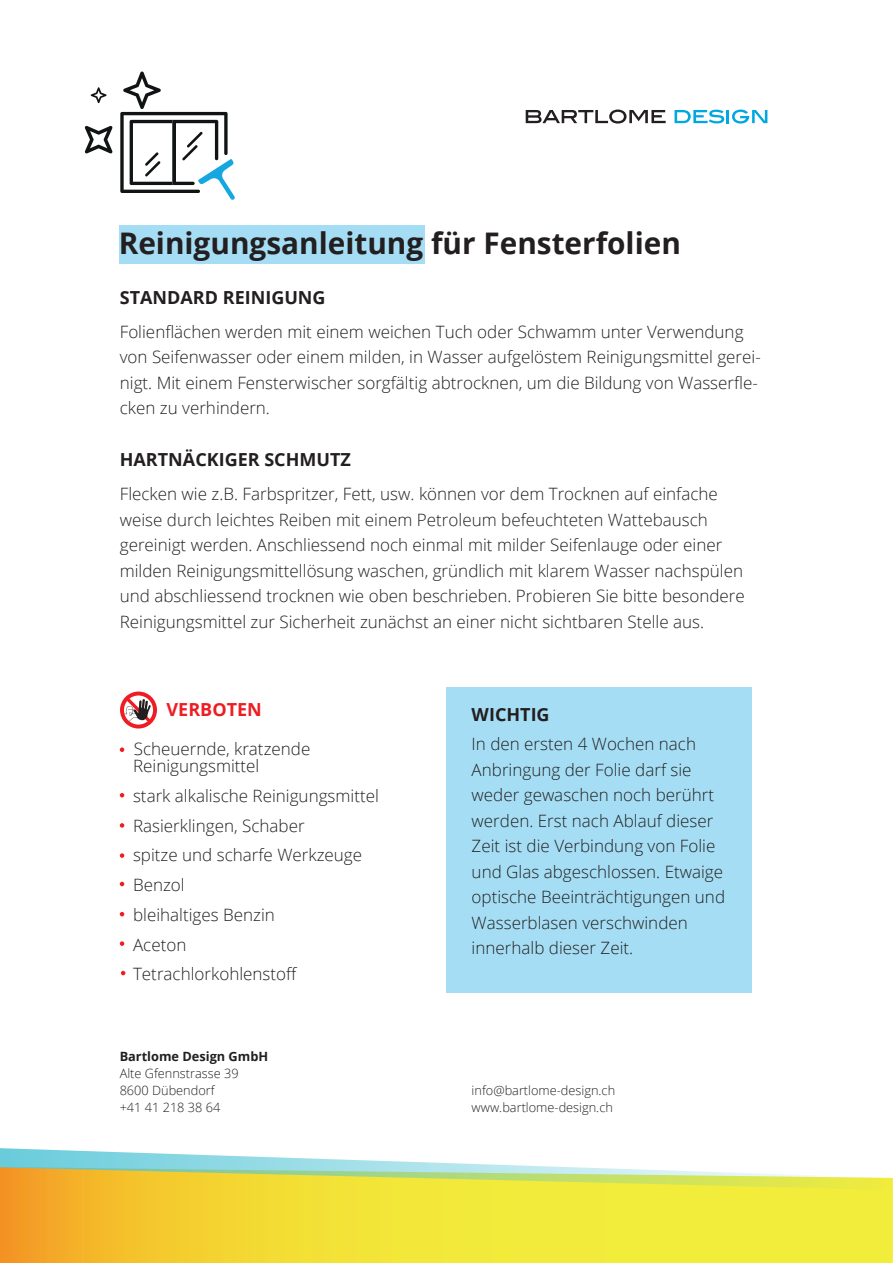
<style>
.page{position:relative;width:893px;height:1263px;background:#fff}
.page>*{position:absolute;margin:0;border:0;box-sizing:border-box;transform-origin:0 0}
.t1{font:700 29.7px "Open Sans";color:#231f20}
.t2{font:700 18px "Open Sans";color:#231f20}
.t3{font:700 18px "Open Sans";color:#ee1d23}
.t4{font:300 16.95px/25.5px "Open Sans";color:#231f20}
.t5{font:300 12.75px/17px "Open Sans";color:#231f20}
.t6{font:700 12.75px "Open Sans";color:#231f20}
</style>
<div class="page">
<svg style="left:120px;top:691px;width:38px;height:38px"></svg>
<svg style="left:120px;top:691px;width:37px;height:37px"></svg>
<svg style="left:124px;top:695px;width:29px;height:29px"></svg>
<svg style="left:124px;top:697px;width:27px;height:25px"></svg>
<div style="left:446px;top:687px;width:305px;height:305px;background:#a5def4"></div>
<svg style="left:0;top:1190px;width:893px;height:73px;background:#f2dc35"></svg>
<svg style="left:0;top:1148px;width:893px;height:42px"></svg>
<div style="left:119px;top:225px;width:306px;height:39px;background:#a5def4"></div>
<svg style="left:120px;top:747px;width:4px;height:5px"></svg>
<svg style="left:120px;top:793px;width:4px;height:4px"></svg>
<svg style="left:120px;top:823px;width:4px;height:5px"></svg>
<svg style="left:121px;top:971px;width:4px;height:4px"></svg>
<svg style="left:120px;top:853px;width:4px;height:5px"></svg>
<svg style="left:120px;top:882px;width:4px;height:4px"></svg>
<svg style="left:120px;top:912px;width:4px;height:4px"></svg>
<svg style="left:120px;top:941px;width:4px;height:5px"></svg>
<svg style="left:526px;top:110px;width:140px;height:14px"></svg>
<svg style="left:675px;top:110px;width:92px;height:14px"></svg>
<svg style="left:120px;top:72px;width:115px;height:128px"></svg>
<svg style="left:85px;top:126px;width:28px;height:28px"></svg>
<svg style="left:91px;top:87px;width:16px;height:16px"></svg>
<h1 class="t1" style="left:119px;top:222px;width:564px">Reinigungsanleitung für Fensterfolien</h1>
<p class="t2" style="left:120px;top:284px;width:207px">STANDARD REINIGUNG</p>
<p class="t4" style="left:120px;top:318px;width:643px">Folienflächen werden mit einem weichen Tuch oder Schwamm unter Verwendung von Seifenwasser oder einem milden, in Wasser aufgelöstem Reinigungsmittel gerei&shy;nigt. Mit einem Fensterwischer sorgfältig abtrocknen, um die Bildung von Wasserfle&shy;cken zu verhindern.</p>
<p class="t2" style="left:120px;top:447px;width:233px">HARTNÄCKIGER SCHMUTZ</p>
<p class="t4" style="left:120px;top:481px;width:627px">Flecken wie z.B. Farbspritzer, Fett, usw. können vor dem Trocknen auf einfache weise durch leichtes Reiben mit einem Petroleum befeuchteten Wattebausch gereinigt werden. Anschliessend noch einmal mit milder Seifenlauge oder einer milden Reinigungsmittellösung waschen, gründlich mit klarem Wasser nachspülen und abschliessend trocknen wie oben beschrieben. Probieren Sie bitte besondere Reinigungsmittel zur Sicherheit zunächst an einer nicht sichtbaren Stelle aus.</p>
<p class="t3" style="left:167px;top:697px;width:97px">VERBOTEN</p>
<p class="t4" style="left:133px;top:740px;width:179px;line-height:17px">Scheuernde, kratzende<br>Reinigungsmittel</p>
<p class="t4" style="left:133px;top:780px;width:247px;line-height:29.7px">stark alkalische Reinigungsmittel<br>Rasierklingen, Schaber<br>spitze und scharfe Werkzeuge<br>Benzol<br>bleihaltiges Benzin<br>Aceton<br>Tetrachlorkohlenstoff</p>
<p class="t6" style="left:120px;top:1047px;width:150px">Bartlome Design GmbH</p>
<p class="t5" style="left:120px;top:1065px;width:120px">Alte Gfennstrasse 39<br>8600 Dübendorf +41 41 218 38 64</p>
<p class="t2" style="left:472px;top:701px;width:80px">WICHTIG</p>
<p class="t4" style="left:472px;top:731px;width:255px">In den ersten 4 Wochen nach<br>Anbringung der Folie darf sie weder gewaschen noch berührt werden. Erst nach Ablauf dieser<br>Zeit ist die Verbindung von Folie und Glas abgeschlossen. Etwaige optische Beeinträchtigungen und<br>Wasserblasen verschwinden innerhalb dieser Zeit.</p>
<p class="t5" style="left:472px;top:1082px;width:145px">info@bartlome-design.ch www.bartlome-design.ch</p>
</div>
